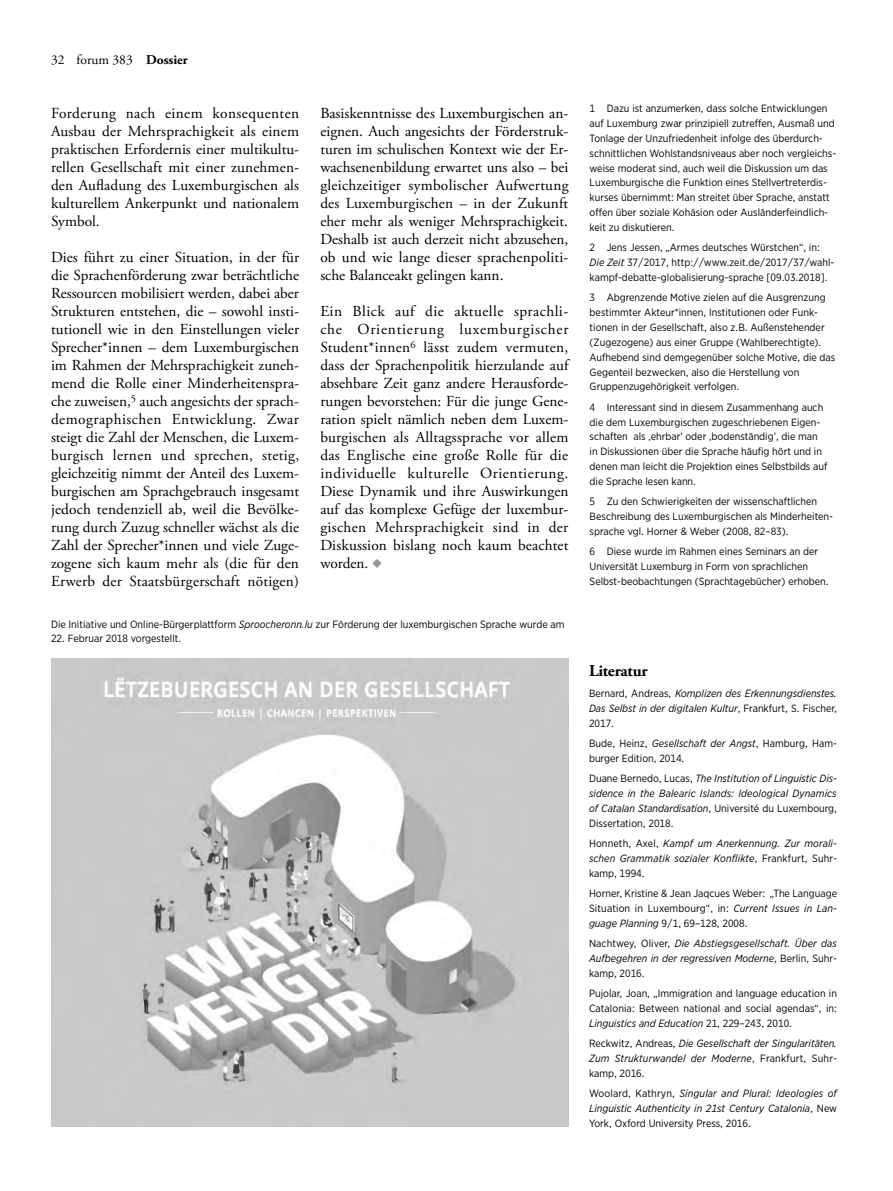
<style>
.page{position:relative;width:893px;height:1191px;background:#fff}
.page>*{position:absolute;margin:0;border:0;box-sizing:border-box;transform-origin:0 0}
.t1{font:700 16.5px "Adobe Garamond Pro";letter-spacing:-.015em;color:#000}
.t2{font:15.3px/18px "Adobe Garamond Pro";letter-spacing:.01em;color:#000;text-align:justify}
.t3{font:13.5px "Adobe Garamond Pro";color:#000}
.t4{font:10.5px/14.9px "Gotham Narrow";color:#000}
.t5{font:italic 10.5px/14.9px "Gotham Narrow";color:#000;text-align:justify}
.s1{font-weight:700}
.s2{font-family:"Monotype Sorts";font-size:12.75px;color:#939598}
.s3{font-style:italic}
.s4{font-style:normal}
</style>
<div class="page">
<img style="left:51px;top:658px;width:517px;height:468px">
<p class="t3" style="left:51px;top:52px;width:138px">32 forum 383 <span class="s1">Dossier</span></p>
<p class="t2" style="left:51px;top:105px;width:250px">Forderung nach einem konsequenten Ausbau der Mehrsprachigkeit als einem praktischen Erfordernis einer multikultu&shy;rellen Gesellschaft mit einer zunehmen&shy;den Aufladung des Luxemburgischen als kulturellem Ankerpunkt und nationalem Symbol.</p>
<p class="t2" style="left:51px;top:249px;width:250px">Dies führt zu einer Situation, in der für die Sprachenförderung zwar beträchtliche Ressourcen mobilisiert werden, dabei aber Strukturen entstehen, die – sowohl insti&shy;tutionell wie in den Einstellungen vieler Sprecher*innen – dem Luxemburgischen im Rahmen der Mehrsprachigkeit zuneh&shy;mend die Rolle einer Minderheitenspra&shy;che zuweisen,<sup>5</sup> auch angesichts der sprach&shy;demographischen Entwicklung. Zwar steigt die Zahl der Menschen, die Luxem&shy;burgisch lernen und sprechen, stetig, gleichzeitig nimmt der Anteil des Luxem&shy;burgischen am Sprachgebrauch insgesamt jedoch tendenziell ab, weil die Bevölke&shy;rung durch Zuzug schneller wächst als die Zahl der Sprecher*innen und viele Zuge&shy;zogene sich kaum mehr als (die für den Erwerb der Staatsbürgerschaft nötigen)</p>
<p class="t2" style="left:320px;top:105px;width:250px">Basiskenntnisse des Luxemburgischen an&shy;eignen. Auch angesichts der Förderstruk&shy;turen im schulischen Kontext wie der Er&shy;wachsenenbildung erwartet uns also – bei gleichzeitiger symbolischer Aufwertung des Luxemburgischen – in der Zukunft eher mehr als weniger Mehrsprachigkeit.<br>Deshalb ist auch derzeit nicht abzusehen, ob und wie lange dieser sprachenpoliti&shy;sche Balanceakt gelingen kann.</p>
<p class="t2" style="left:320px;top:303px;width:250px">Ein Blick auf die aktuelle sprachli&shy;che Orientierung luxemburgischer Student*innen<sup>6</sup> lässt zudem vermuten, dass der Sprachenpolitik hierzulande auf absehbare Zeit ganz andere Herausforde&shy;rungen bevorstehen: Für die junge Gene&shy;ration spielt nämlich neben dem Luxem&shy;burgischen als Alltagssprache vor allem das Englische eine große Rolle für die individuelle kulturelle Orientierung.<br>Diese Dynamik und ihre Auswirkungen auf das komplexe Gefüge der luxembur&shy;gischen Mehrsprachigkeit sind in der Diskussion bislang noch kaum beachtet worden. <span class="s2">u</span></p>
<p class="t4" style="left:51px;top:616px;width:515px">Die Initiative und Online-Bürgerplattform <span class="s3">Sproocheronn.lu</span> zur Förderung der luxemburgischen Sprache wurde am</p>
<p class="t4" style="left:51px;top:631px;width:132px">22. Februar 2018 vorgestellt.</p>
<p class="t4" style="left:590px;top:101px;width:248px">1 Dazu ist anzumerken, dass solche Entwicklungen auf Luxemburg zwar prinzipiell zutreffen, Ausmaß und Tonlage der Unzufriedenheit infolge des überdurch&shy;schnittlichen Wohlstandsniveaus aber noch vergleichs&shy;weise moderat sind, auch weil die Diskussion um das Luxemburgische die Funktion eines Stellvertreterdis&shy;kurses übernimmt: Man streitet über Sprache, anstatt offen über soziale Kohäsion oder Ausländerfeindlich&shy;keit zu diskutieren.</p>
<p class="t4" style="left:590px;top:240px;width:246px">2 Jens Jessen, „Armes deutsches Würstchen“, in:<br><span class="s3">Die Zeit</span> 37/2017, http://www.zeit.de/2017/37/wahl&shy;kampf-debatte-globalisierung-sprache [09.03.2018].</p>
<p class="t4" style="left:590px;top:290px;width:247px">3 Abgrenzende Motive zielen auf die Ausgrenzung bestimmter Akteur*innen, Institutionen oder Funk&shy;tionen in der Gesellschaft, also z.B. Außenstehender (Zugezogene) aus einer Gruppe (Wahlberechtigte).<br>Aufhebend sind demgegenüber solche Motive, die das Gegenteil bezwecken, also die Herstellung von Gruppenzugehörigkeit verfolgen.</p>
<p class="t4" style="left:590px;top:399px;width:239px">4 Interessant sind in diesem Zusammenhang auch die dem Luxemburgischen zugeschriebenen Eigen&shy;schaften als ‚ehrbar’ oder ‚bodenständig’, die man in Diskussionen über die Sprache häufig hört und in denen man leicht die Projektion eines Selbstbilds auf die Sprache lesen kann.</p>
<p class="t4" style="left:590px;top:494px;width:245px">5 Zu den Schwierigkeiten der wissenschaftlichen<br>Beschreibung des Luxemburgischen als Minderheiten&shy;sprache vgl. Horner &amp; Weber (2008, 82–83).</p>
<p class="t4" style="left:590px;top:544px;width:241px">6 Diese wurde im Rahmen eines Seminars an der<br>Universität Luxemburg in Form von sprachlichen<br>Selbst-beobachtungen (Sprachtagebücher) erhoben.</p>
<h1 class="t1" style="left:589px;top:661px;width:60px">Literatur</h1>
<p class="t5" style="left:589px;top:685px;width:250px"><span class="s4">Bernard, Andreas,</span> Komplizen des Erkennungsdienstes.<br>Das Selbst in der digitalen Kultur<span class="s4">, Frankfurt, S. Fischer, 2017.</span></p>
<p class="t4" style="left:589px;top:735px;width:249px">Bude, Heinz, <span class="s3">Gesellschaft der Angst</span>, Hamburg, Ham&shy;burger Edition, 2014.</p>
<p class="t5" style="left:589px;top:771px;width:250px"><span class="s4">Duane Bernedo, Lucas,</span> The Institution of Linguistic Dis&shy;sidence in the Balearic Islands: Ideological Dynamics of Catalan Standardisation<span class="s4">, Université du Luxembourg, Dissertation, 2018.</span></p>
<p class="t5" style="left:589px;top:835px;width:250px"><span class="s4">Honneth, Axel,</span> Kampf um Anerkennung. Zur morali&shy;schen Grammatik sozialer Konflikte<span class="s4">, Frankfurt, Suhr&shy;kamp, 1994.</span></p>
<p class="t4" style="left:589px;top:885px;width:250px;text-align:justify">Horner, Kristine &amp; Jean Jaqcues Weber: „The Language Situation in Luxembourg“, in: <span class="s3">Current Issues in Lan&shy;guage Planning</span> 9/1, 69–128, 2008.</p>
<p class="t5" style="left:589px;top:935px;width:250px"><span class="s4">Nachtwey, Oliver,</span> Die Abstiegsgesellschaft. Über das Aufbegehren in der regressiven Moderne<span class="s4">, Berlin, Suhr&shy;kamp, 2016.</span></p>
<p class="t4" style="left:589px;top:985px;width:250px;text-align:justify">Pujolar, Joan, „Immigration and language education in Catalonia: Between national and social agendas“, in:<br><span class="s3">Linguistics and Education</span> 21, 229–243, 2010.</p>
<p class="t5" style="left:589px;top:1035px;width:250px"><span class="s4">Reckwitz, Andreas,</span> Die Gesellschaft der Singularitäten.<br>Zum Strukturwandel der Moderne<span class="s4">, Frankfurt, Suhr&shy;kamp, 2016.</span></p>
<p class="t5" style="left:589px;top:1085px;width:250px"><span class="s4">Woolard, Kathryn,</span> Singular and Plural: Ideologies of Linguistic Authenticity in 21st Century Catalonia<span class="s4">, New York, Oxford University Press, 2016.</span></p>
</div>
